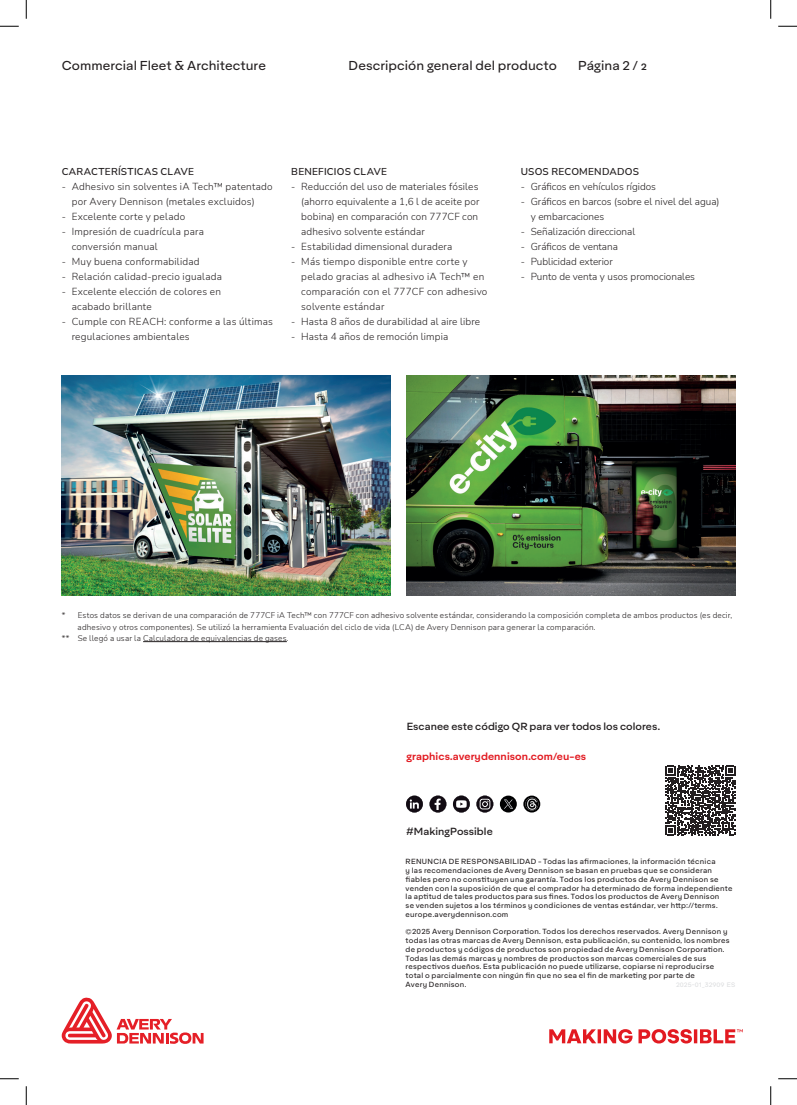
<style>
.page{position:relative;width:797px;height:1105px;background:#fff}
.page>*{position:absolute;margin:0;border:0;box-sizing:border-box;transform-origin:0 0}
.t1{font:12.5px "Aktifo A";letter-spacing:.005em;color:#231f20}
.t2{font:300 10px/15px "Nunito Sans";letter-spacing:.02em;color:#231f20}
.t3{font:300 10px/15px "Nunito Sans";color:#231f20}
.t4{font:500 10px "Aktifo A";letter-spacing:.005em;color:#231f20}
.t5{font:600 10px "Nunito Sans";letter-spacing:.025em;color:#231f20}
.t6{font:600 10px "Aktifo A";letter-spacing:.005em;color:#e21a21}
.t7{font:300 8.12px "Nunito Sans";letter-spacing:.02em;color:#231f20}
.t8{font:7.25px/8.8px "Aktifo A";letter-spacing:.035em;color:#231f20}
.t9{font:6.25px "Aktifo A";letter-spacing:.005em;color:#dcdddf}
</style>
<div class="page">
<svg style="left:549px;top:1029px;width:193px;height:14px"></svg>
<svg style="left:62px;top:997px;width:141px;height:47px"></svg>
<svg style="left:523px;top:795px;width:17px;height:17px"></svg>
<svg style="left:525px;top:797px;width:13px;height:13px"></svg>
<svg style="left:500px;top:795px;width:17px;height:17px"></svg>
<img style="left:501px;top:797px;width:14px;height:14px;border-radius:7px">
<div style="left:453px;top:796px;width:17px;height:16px;background:#120b13;border-radius:50%"></div>
<svg style="left:456px;top:800px;width:10px;height:8px"></svg>
<svg style="left:429px;top:796px;width:17px;height:16px"></svg>
<svg style="left:476px;top:796px;width:17px;height:16px"></svg>
<div style="left:406px;top:796px;width:17px;height:16px;background:#3d373d;border-radius:8px"></div>
<div style="left:406px;top:796px;width:17px;height:16px;background:#120b13;border-radius:50%"></div>
<svg style="left:410px;top:799px;width:9px;height:9px"></svg>
<svg style="left:665px;top:766px;width:70px;height:69px"></svg>
<img style="left:62px;top:376px;width:329px;height:219px">
<img style="left:406px;top:376px;width:329px;height:219px">
<hr style="left:143px;top:641px;width:144px;height:1px;background:#231f20">
<svg style="left:0;top:25px;width:19px;height:2px"></svg>
<svg style="left:778px;top:25px;width:19px;height:2px"></svg>
<svg style="left:0;top:1078px;width:19px;height:1px"></svg>
<svg style="left:778px;top:1078px;width:19px;height:1px"></svg>
<svg style="left:25px;top:0;width:2px;height:19px"></svg>
<svg style="left:25px;top:1086px;width:2px;height:19px"></svg>
<svg style="left:770px;top:0;width:1px;height:19px"></svg>
<svg style="left:770px;top:1086px;width:1px;height:19px"></svg>
<h1 class="t1" style="left:62px;top:58px;width:206px">Commercial Fleet &amp; Architecture</h1>
<h1 class="t1" style="left:348px;top:58px;width:210px">Descripción general del producto</h1>
<h1 class="t1" style="left:578px;top:58px;width:70px">Página 2 / 2</h1>
<h2 class="t5" style="left:62px;top:165px;width:134px">CARACTERÍSTICAS CLAVE</h2>
<h2 class="t2" style="left:72px;top:179px;width:202px;text-indent:-10px">- Adhesivo sin solventes iA Tech™ patentado por Avery Dennison (metales excluidos)</h2>
<h2 class="t2" style="left:62px;top:209px;width:125px">- Excelente corte y pelado</h2>
<h2 class="t2" style="left:72px;top:224px;width:134px;text-indent:-10px">- Impresión de cuadrícula para conversión manual</h2>
<h2 class="t2" style="left:62px;top:254px;width:139px">- Muy buena conformabilidad</h2>
<h2 class="t2" style="left:62px;top:269px;width:162px">- Relación calidad-precio igualada</h2>
<h2 class="t2" style="left:72px;top:284px;width:151px;text-indent:-10px">- Excelente elección de colores en acabado brillante</h2>
<h2 class="t2" style="left:72px;top:314px;width:203px;text-indent:-10px">- Cumple con REACH: conforme a las últimas regulaciones ambientales</h2>
<h2 class="t5" style="left:291px;top:165px;width:97px">BENEFICIOS CLAVE</h2>
<h2 class="t2" style="left:301px;top:179px;width:180px;text-indent:-10px">- Reducción del uso de materiales fósiles (ahorro equivalente a 1,6 l de aceite por bobina) en comparación con 777CF con adhesivo solvente estándar</h2>
<h2 class="t2" style="left:291px;top:239px;width:163px">- Estabilidad dimensional duradera</h2>
<h2 class="t2" style="left:301px;top:254px;width:188px;text-indent:-10px">- Más tiempo disponible entre corte y pelado gracias al adhesivo iA Tech™ en comparación con el 777CF con adhesivo solvente estándar</h2>
<h2 class="t2" style="left:291px;top:314px;width:190px">- Hasta 8 años de durabilidad al aire libre</h2>
<h2 class="t2" style="left:291px;top:329px;width:158px">- Hasta 4 años de remoción limpia</h2>
<h2 class="t5" style="left:521px;top:165px;width:120px">USOS RECOMENDADOS</h2>
<h2 class="t3" style="left:521px;top:179px;width:137px">- Gráficos en vehículos rígidos</h2>
<h2 class="t3" style="left:531px;top:194px;width:190px;text-indent:-10px">- Gráficos en barcos (sobre el nivel del agua) y embarcaciones</h2>
<h2 class="t3" style="left:521px;top:224px;width:116px">- Señalización direccional</h2>
<h2 class="t3" style="left:521px;top:239px;width:99px">- Gráficos de ventana</h2>
<h2 class="t3" style="left:521px;top:254px;width:94px">- Publicidad exterior</h2>
<h2 class="t3" style="left:521px;top:269px;width:176px">- Punto de venta y usos promocionales</h2>
<p class="t7" style="left:62px;top:610px;width:672px">* Estos datos se derivan de una comparación de 777CF iA Tech™ con 777CF con adhesivo solvente estándar, considerando la composición completa de ambos productos (es decir,</p>
<p class="t7" style="left:78px;top:621px;width:519px">adhesivo y otros componentes). Se utilizó la herramienta Evaluación del ciclo de vida (LCA) de Avery Dennison para generar la comparación.</p>
<p class="t7" style="left:62px;top:632px;width:228px">** Se llegó a usar la Calculadora de equivalencias de gases.</p>
<h2 class="t4" style="left:406px;top:720px;width:255px">Escanee este código QR para ver todos los colores.</h2>
<h2 class="t6" style="left:406px;top:750px;width:181px">graphics.averydennison.com/eu-es</h2>
<h2 class="t4" style="left:406px;top:825px;width:88px">#MakingPossible</h2>
<p class="t8" style="left:405px;top:857px;width:328px">RENUNCIA DE RESPONSABILIDAD - Todas las afirmaciones, la información técnica<br>y las recomendaciones de Avery Dennison se basan en pruebas que se consideran fiables pero no constituyen una garantía. Todos los productos de Avery Dennison se venden con la suposición de que el comprador ha determinado de forma independiente la aptitud de tales productos para sus fines. Todos los productos de Avery Dennison<br>se venden sujetos a los términos y condiciones de ventas estándar, ver http://terms. europe.averydennison.com</p>
<p class="t8" style="left:405px;top:927px;width:325px">©2025 Avery Dennison Corporation. Todos los derechos reservados. Avery Dennison y todas las otras marcas de Avery Dennison, esta publicación, su contenido, los nombres de productos y códigos de productos son propiedad de Avery Dennison Corporation.<br>Todas las demás marcas y nombres de productos son marcas comerciales de sus respectivos dueños. Esta publicación no puede utilizarse, copiarse ni reproducirse total o parcialmente con ningún fin que no sea el fin de marketing por parte de<br>Avery Dennison.</p>
<p class="t9" style="left:676px;top:981px;width:61px">2025-01_32909 ES</p>
</div>
